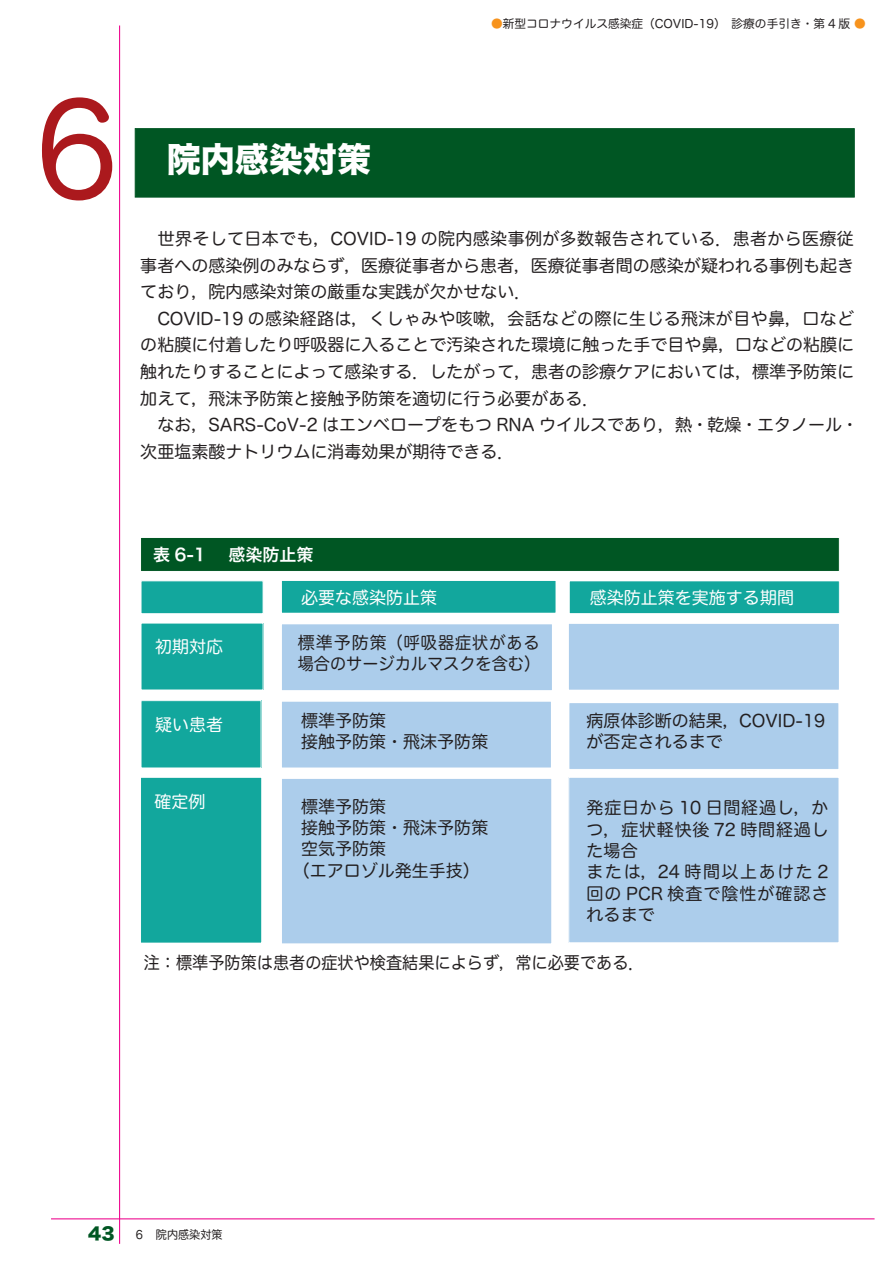
<style>
.page{position:relative;width:893px;height:1263px;background:#fff}
.page>*{position:absolute;margin:0;border:0;box-sizing:border-box;transform-origin:0 0}
.t1{font:127.5px "Hira Maru Pro N W4";color:#ab191d}
.t2{font:34.05px "Hira Kaku Std W8";color:#fff}
.t3{font:16.95px/26.5px "Hira Maru Pro N W4";color:#231f20;text-align:justify}
.t4{font:16.95px "Hira Maru Pro N W4";color:#fff}
.t5{font:16.95px "Hira Maru Pro N W4";color:#231f20;scale:.95 1}
.t6{font:16.95px "Hiragino Sans W6";color:#fff}
.t7{font:16.95px "Hira Kaku Std N W8";color:#005623}
.t8{font:11.7px "Hira Maru Pro N W4";color:#231f20}
.t9{font:11.7px "Hira Maru Pro N W4";color:#231f20;scale:.95 1}
.s1{color:#ee1d23}
.s2{color:#f7931d}
</style>
<div class="page">
<hr style="left:119px;top:26px;width:1px;height:1218px;background:#ed028c">
<hr style="left:51px;top:1218px;width:823px;height:1px;background:#ed028c">
<div style="left:135px;top:128px;width:719px;height:69px;background:#005623;border:1px solid #005623"></div>
<div style="left:281px;top:624px;width:271px;height:67px;background:#accdeb"></div>
<div style="left:281px;top:624px;width:272px;height:67px;border:1px solid #fff"></div>
<div style="left:141px;top:623px;width:122px;height:67px;background:#12a79d"></div>
<div style="left:281px;top:701px;width:270px;height:67px;background:#accdeb"></div>
<div style="left:281px;top:701px;width:271px;height:67px;border:1px solid #fff"></div>
<div style="left:141px;top:701px;width:120px;height:67px;background:#12a79d"></div>
<div style="left:141px;top:700px;width:120px;height:68px;border:1px solid #fff"></div>
<div style="left:281px;top:778px;width:271px;height:166px;background:#accdeb"></div>
<div style="left:281px;top:778px;width:271px;height:166px;border:1px solid #fff"></div>
<div style="left:141px;top:777px;width:121px;height:166px;background:#12a79d"></div>
<div style="left:140px;top:777px;width:122px;height:166px;border:1px solid #fff"></div>
<div style="left:568px;top:623px;width:271px;height:67px;background:#accdeb"></div>
<div style="left:568px;top:623px;width:272px;height:67px;border:1px solid #fff"></div>
<div style="left:569px;top:703px;width:270px;height:66px;background:#accdeb"></div>
<div style="left:569px;top:702px;width:270px;height:68px;border:1px solid #fff"></div>
<div style="left:569px;top:777px;width:270px;height:166px;background:#accdeb"></div>
<div style="left:568px;top:777px;width:271px;height:166px;border:1px solid #fff"></div>
<div style="left:281px;top:580px;width:275px;height:33px;background:#12a79d"></div>
<div style="left:281px;top:580px;width:275px;height:33px;border:1px solid #fff"></div>
<div style="left:569px;top:581px;width:270px;height:33px;background:#12a79d"></div>
<div style="left:569px;top:581px;width:271px;height:33px;border:1px solid #fff"></div>
<div style="left:141px;top:581px;width:122px;height:33px;background:#12a79d;border:1px solid #fff"></div>
<div style="left:140px;top:537px;width:700px;height:35px;background:#005623;border:1px solid #fff"></div>
<p class="t1" style="left:13px;top:39px;width:129px">６</p>
<p class="t2" style="left:167px;top:140px;width:206px">院内感染対策</p>
<p class="t8" style="left:468px;top:13px;width:400px"><span class="s1">　　</span><span class="s2">●</span>新型コロナウイルス感染症（COVID-19）　診療の手引き・第 4 版 <span class="s2">●</span></p>
<p class="t3" style="left:140px;top:224px;width:715px">　世界そして日本でも，COVID-19 の院内感染事例が多数報告されている．患者から医療従事者への感染例のみならず，医療従事者から患者，医療従事者間の感染が疑われる事例も起きており，院内感染対策の厳重な実践が欠かせない．</p>
<p class="t3" style="left:140px;top:304px;width:715px">　COVID-19 の感染経路は，くしゃみや咳嗽，会話などの際に生じる飛沫が目や鼻，口などの粘膜に付着したり呼吸器に入ることで汚染された環境に触った手で目や鼻，口などの粘膜に触れたりすることによって感染する．したがって，患者の診療ケアにおいては，標準予防策に加えて，飛沫予防策と接触予防策を適切に行う必要がある．　</p>
<p class="t3" style="left:140px;top:410px;width:719px">　なお，SARS-CoV-2 はエンベロープをもつ RNA ウイルスであり，熱・乾燥・エタノール・次亜塩素酸ナトリウムに消毒効果が期待できる．</p>
<p class="t6" style="left:153px;top:540px;width:54px">表 6-1</p>
<p class="t6" style="left:228px;top:540px;width:87px">感染防止策</p>
<p class="t4" style="left:301px;top:583px;width:138px">必要な感染防止策</p>
<p class="t4" style="left:590px;top:583px;width:206px">感染防止策を実施する期間</p>
<p class="t4" style="left:155px;top:632px;width:70px">初期対応</p>
<p class="t3" style="left:298px;top:631px;width:244px;line-height:21.3px">標準予防策（呼吸器症状がある場合のサージカルマスクを含む）</p>
<p class="t4" style="left:155px;top:710px;width:70px">疑い患者</p>
<p class="t3" style="left:301px;top:706px;width:87px">標準予防策</p>
<p class="t3" style="left:301px;top:727px;width:189px">接触予防策・飛沫予防策</p>
<p class="t3" style="left:587px;top:706px;width:240px">病原体診断の結果，COVID-19</p>
<p class="t3" style="left:587px;top:727px;width:138px">が否定されるまで</p>
<p class="t4" style="left:155px;top:786px;width:53px">確定例</p>
<p class="t3" style="left:301px;top:792px;width:87px">標準予防策</p>
<p class="t3" style="left:301px;top:813px;width:189px">接触予防策・飛沫予防策</p>
<p class="t3" style="left:301px;top:835px;width:87px">空気予防策</p>
<p class="t3" style="left:293px;top:856px;width:189px">（エアロゾル発生手技）</p>
<p class="t3" style="left:587px;top:796px;width:243px;line-height:21.3px">発症日から 10 日間経過し，かつ，症状軽快後 72 時間経過した場合</p>
<p class="t3" style="left:587px;top:860px;width:243px;line-height:21.3px">または，24 時間以上あけた 2回の PCR 検査で陰性が確認されるまで</p>
<p class="t5" style="left:144px;top:948px;width:529px">注：標準予防策は患者の症状や検査結果によらず，常に必要である．</p>
<p class="t7" style="left:88px;top:1224px;width:28px">43</p>
<p class="t9" style="left:134px;top:1224px;width:95px">６　院内感染対策</p>
</div>
